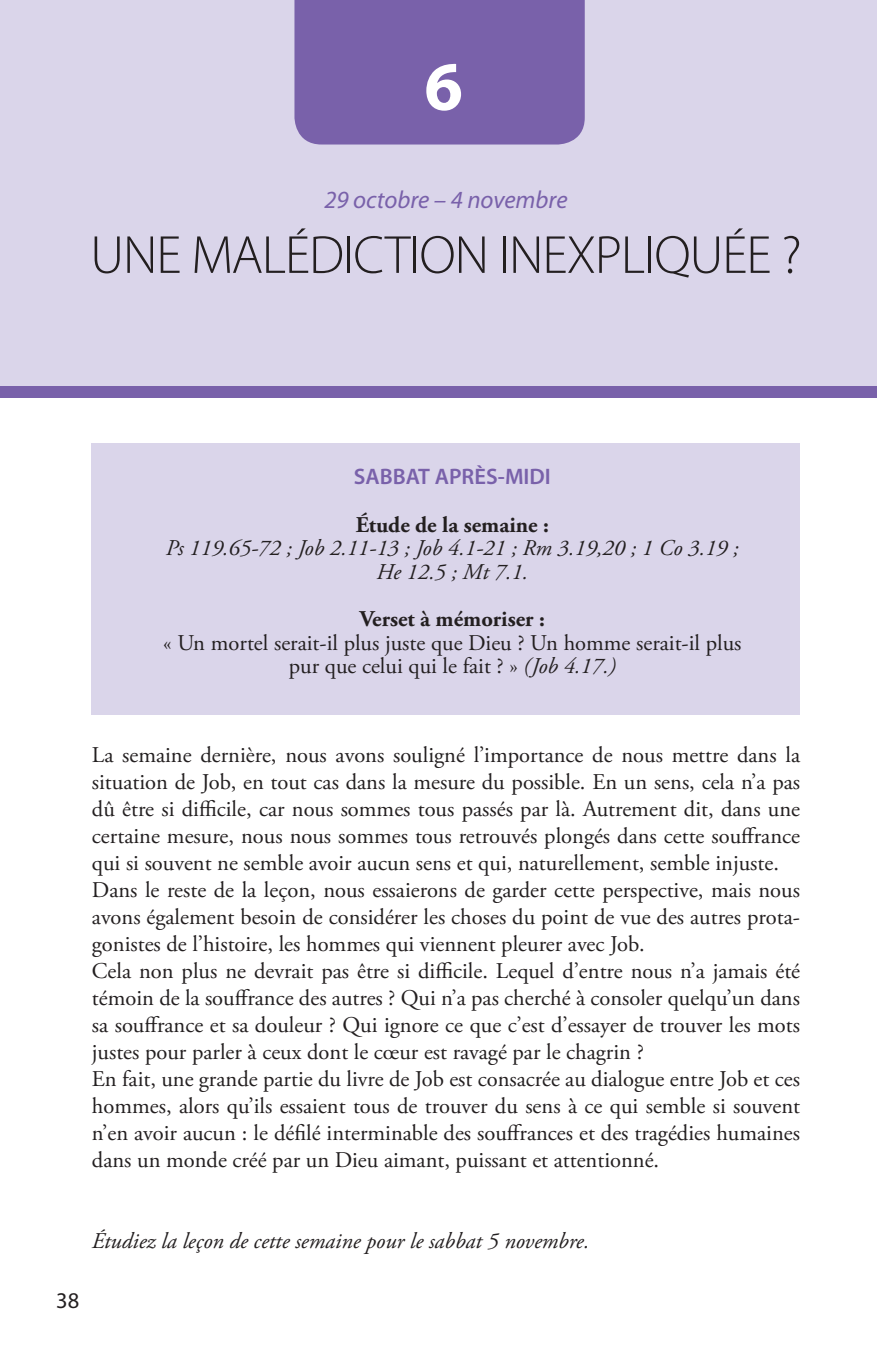
<style>
.page{position:relative;width:892px;height:1351px;background:#fff}
.page>*{position:absolute;margin:0;border:0;box-sizing:border-box;transform-origin:0 0}
.t1{font:700 69.75px "Myriad Pro";color:#fff}
.t2{font:300 54px "Myriad Pro";letter-spacing:-.02em;color:#231f20}
.t3{font:italic 24.75px "Myriad Pro";color:#7961aa}
.t4{font:22.5px/27px "Adobe Garamond Pro";color:#231f20;text-align:center}
.t5{font:italic 22.5px/23.6px "Adobe Garamond Pro";color:#231f20;text-align:center}
.t6{font:700 22.5px "Adobe Garamond Pro";color:#231f20}
.t7{font:600 22.5px "Myriad Pro";color:#7961aa}
.t8{font:22.5px "Myriad Pro";color:#231f20}
.s1{font-style:italic}
</style>
<div class="page">
<div style="left:0;top:0;width:876px;height:386px;background:#dad5ea"></div>
<div style="left:0;top:386px;width:876px;height:12px;background:#7961aa"></div>
<div style="left:294px;top:0;width:291px;height:145px;background:#7961aa"></div>
<div style="left:92px;top:443px;width:708px;height:271px;background:#dad5ea"></div>
<h1 class="t1" style="left:424px;top:47px;width:40px">6</h1>
<p class="t3" style="left:324px;top:186px;width:245px">29 octobre – 4 novembre</p>
<h2 class="t2" style="left:90px;top:225px;width:713px">UNE MALÉDICTION INEXPLIQUÉE ?</h2>
<p class="t7" style="left:354px;top:464px;width:198px">SABBAT APRÈS-MIDI</p>
<p class="t6" style="left:356px;top:511px;width:195px">Étude de la semaine :</p>
<p class="t5" style="left:166px;top:537px;width:574px">Ps 119.65-72 ; Job 2.11-13 ; Job 4.1-21 ; Rm 3.19,20 ; 1 Co 3.19 ;<br>He 12.5 ; Mt 7.1.</p>
<p class="t6" style="left:360px;top:606px;width:186px">Verset à mémoriser :</p>
<p class="t4" style="left:163px;top:632px;width:580px;line-height:23.6px">« Un mortel serait-il plus juste que Dieu ? Un homme serait-il plus pur que celui qui le fait ? » <span class="s1">(Job 4.17.)</span></p>
<p class="t4" style="left:92px;top:742px;width:710px;text-align:left">La semaine dernière, nous avons souligné l’importance de nous mettre dans la situation de Job, en tout cas dans la mesure du possible. En un sens, cela n’a pas dû être si difficile, car nous sommes tous passés par là. Autrement dit, dans une certaine mesure, nous nous sommes tous retrouvés plongés dans cette souffrance qui si souvent ne semble avoir aucun sens et qui, naturellement, semble injuste.<br>Dans le reste de la leçon, nous essaierons de garder cette perspective, mais nous avons également besoin de considérer les choses du point de vue des autres prota&shy;gonistes de l’histoire, les hommes qui viennent pleurer avec Job.<br>Cela non plus ne devrait pas être si difficile. Lequel d’entre nous n’a jamais été témoin de la souffrance des autres ? Qui n’a pas cherché à consoler quelqu’un dans sa souffrance et sa douleur ? Qui ignore ce que c’est d’essayer de trouver les mots justes pour parler à ceux dont le cœur est ravagé par le chagrin ?<br>En fait, une grande partie du livre de Job est consacrée au dialogue entre Job et ces hommes, alors qu’ils essaient tous de trouver du sens à ce qui semble si souvent n’en avoir aucun : le défilé interminable des souffrances et des tragédies humaines dans un monde créé par un Dieu aimant, puissant et attentionné.</p>
<p class="t5" style="left:92px;top:1230px;width:499px">Étudiez la leçon de cette semaine pour le sabbat 5 novembre.</p>
<p class="t8" style="left:56px;top:1288px;width:25px">38</p>
</div>
